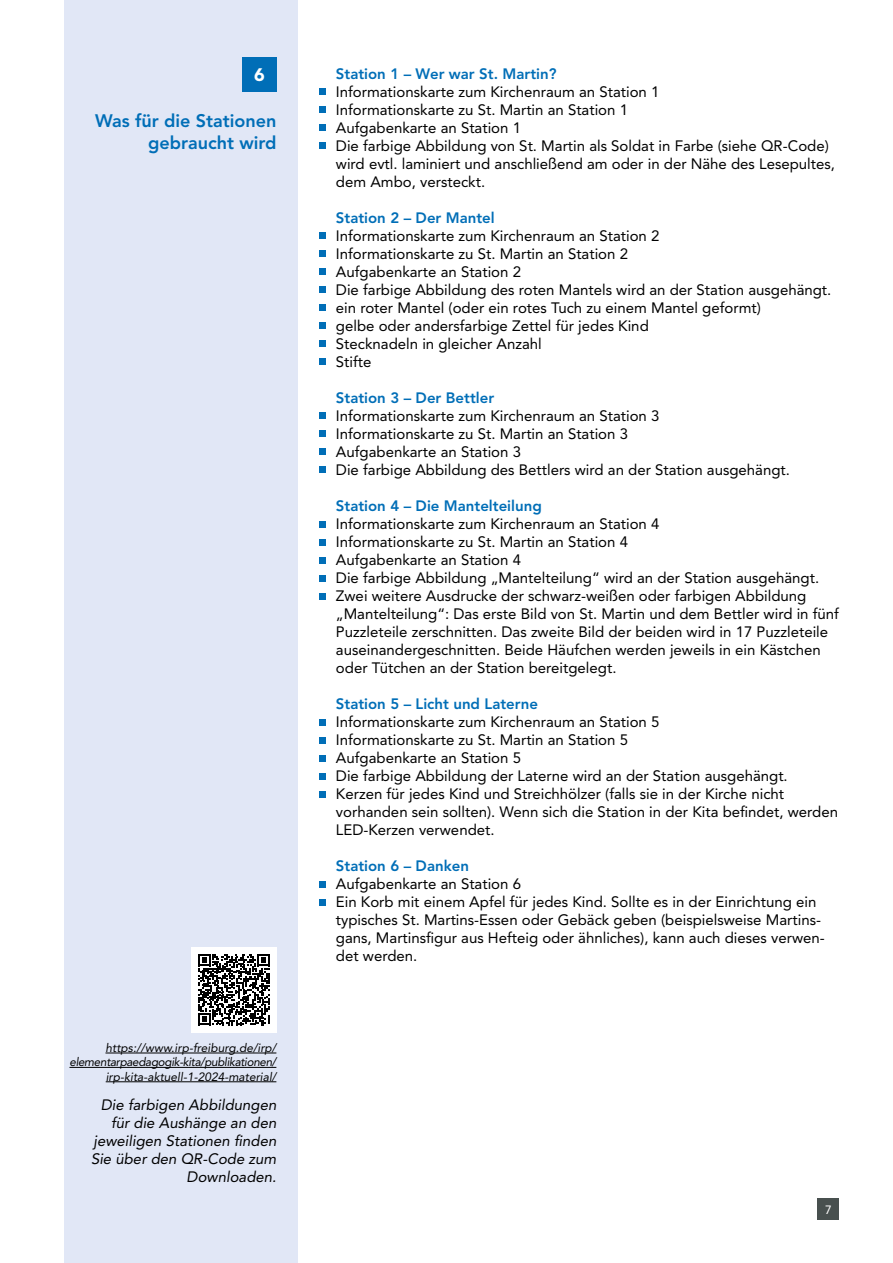
<style>
.page{position:relative;width:893px;height:1263px;background:#fff}
.page>*{position:absolute;margin:0;border:0;box-sizing:border-box;transform-origin:0 0}
.t1{font:800 18px/21.6px "Avenir LT Std";color:#006eb7;text-align:right}
.t2{font:900 18px "Avenir LT Std";color:#fff}
.t3{font:15px/18px "Avenir LT Std";color:#000}
.t4{font:800 15px "Avenir LT Std";color:#006eb7}
.t5{font:italic 15px/18px "Avenir LT Std";color:#000;text-align:right}
.t6{font:italic 12px/14.4px "Avenir LT Std";color:#000;text-align:right}
.t7{font:12px "Avenir LT Std";color:#fff}
</style>
<div class="page">
<div style="left:64px;top:0;width:234px;height:1263px;background:#e1e7f6"></div>
<div style="left:818px;top:1198px;width:21px;height:21px;background:#48504f"></div>
<svg style="left:319px;top:89px;width:6px;height:6px"></svg>
<svg style="left:319px;top:107px;width:6px;height:6px"></svg>
<svg style="left:319px;top:125px;width:6px;height:6px"></svg>
<svg style="left:319px;top:143px;width:6px;height:6px"></svg>
<svg style="left:319px;top:233px;width:6px;height:6px"></svg>
<svg style="left:319px;top:251px;width:6px;height:6px"></svg>
<svg style="left:319px;top:269px;width:6px;height:6px"></svg>
<svg style="left:319px;top:287px;width:6px;height:6px"></svg>
<svg style="left:319px;top:305px;width:6px;height:6px"></svg>
<svg style="left:319px;top:323px;width:6px;height:6px"></svg>
<svg style="left:319px;top:341px;width:6px;height:6px"></svg>
<svg style="left:319px;top:359px;width:6px;height:6px"></svg>
<svg style="left:319px;top:413px;width:6px;height:6px"></svg>
<svg style="left:319px;top:431px;width:6px;height:6px"></svg>
<svg style="left:319px;top:449px;width:6px;height:6px"></svg>
<svg style="left:319px;top:467px;width:6px;height:6px"></svg>
<svg style="left:319px;top:521px;width:6px;height:6px"></svg>
<svg style="left:319px;top:539px;width:6px;height:6px"></svg>
<svg style="left:319px;top:557px;width:6px;height:6px"></svg>
<svg style="left:319px;top:575px;width:6px;height:6px"></svg>
<svg style="left:319px;top:593px;width:6px;height:6px"></svg>
<svg style="left:319px;top:719px;width:6px;height:6px"></svg>
<svg style="left:319px;top:737px;width:6px;height:6px"></svg>
<svg style="left:319px;top:755px;width:6px;height:6px"></svg>
<svg style="left:319px;top:773px;width:6px;height:6px"></svg>
<svg style="left:319px;top:791px;width:6px;height:6px"></svg>
<svg style="left:319px;top:881px;width:6px;height:6px"></svg>
<svg style="left:319px;top:899px;width:6px;height:6px"></svg>
<div style="left:191px;top:947px;width:85px;height:85px;background:#fff"></div>
<svg style="left:198px;top:954px;width:71px;height:71px"></svg>
<div style="left:242px;top:57px;width:34px;height:34px;background:#006eb7"></div>
<hr style="left:105px;top:1053px;width:171px;height:1px;background:#000">
<hr style="left:69px;top:1067px;width:207px;height:1px;background:#000">
<hr style="left:106px;top:1081px;width:170px;height:1px;background:#000">
<p class="t2" style="left:254px;top:64px;width:12px">6</p>
<p class="t1" style="left:95px;top:110px;width:183px">Was für die Stationen gebraucht wird</p>
<p class="t6" style="left:69px;top:1041px;width:208px">https://www.irp-freiburg.de/irp/ elementarpaedagogik-kita/publikationen/ irp-kita-aktuell-1-2024-material/</p>
<p class="t5" style="left:91px;top:1096px;width:187px">Die farbigen Abbildungen für die Aushänge an den jeweiligen Stationen finden<br>Sie über den QR-Code zum<br>Downloaden.</p>
<p class="t4" style="left:336px;top:65px;width:222px">Station 1 – Wer war St. Martin?</p>
<p class="t3" style="left:336px;top:83px;width:501px">Informationskarte zum Kirchenraum an Station 1<br>Informationskarte zu St. Martin an Station 1<br>Aufgabenkarte an Station 1<br>Die farbige Abbildung von St. Martin als Soldat in Farbe (siehe QR-Code) wird evtl. laminiert und anschließend am oder in der Nähe des Lesepultes, dem Ambo, versteckt.</p>
<p class="t4" style="left:336px;top:209px;width:160px">Station 2 – Der Mantel</p>
<p class="t3" style="left:336px;top:227px;width:497px">Informationskarte zum Kirchenraum an Station 2<br>Informationskarte zu St. Martin an Station 2<br>Aufgabenkarte an Station 2<br>Die farbige Abbildung des roten Mantels wird an der Station ausgehängt. ein roter Mantel (oder ein rotes Tuch zu einem Mantel geformt)<br>gelbe oder andersfarbige Zettel für jedes Kind<br>Stecknadeln in gleicher Anzahl<br>Stifte</p>
<p class="t4" style="left:336px;top:389px;width:160px">Station 3 – Der Bettler</p>
<p class="t3" style="left:336px;top:407px;width:456px">Informationskarte zum Kirchenraum an Station 3<br>Informationskarte zu St. Martin an Station 3<br>Aufgabenkarte an Station 3<br>Die farbige Abbildung des Bettlers wird an der Station ausgehängt.</p>
<p class="t4" style="left:336px;top:497px;width:207px">Station 4 – Die Mantelteilung</p>
<p class="t3" style="left:336px;top:515px;width:504px">Informationskarte zum Kirchenraum an Station 4<br>Informationskarte zu St. Martin an Station 4<br>Aufgabenkarte an Station 4<br>Die farbige Abbildung „Mantelteilung“ wird an der Station ausgehängt.<br>Zwei weitere Ausdrucke der schwarz-weißen oder farbigen Abbildung „Mantelteilung“: Das erste Bild von St. Martin und dem Bettler wird in fünf Puzzleteile zerschnitten. Das zweite Bild der beiden wird in 17 Puzzleteile auseinandergeschnitten. Beide Häufchen werden jeweils in ein Kästchen oder Tütchen an der Station bereitgelegt.</p>
<p class="t4" style="left:336px;top:695px;width:204px">Station 5 – Licht und Laterne</p>
<p class="t3" style="left:336px;top:713px;width:504px">Informationskarte zum Kirchenraum an Station 5<br>Informationskarte zu St. Martin an Station 5<br>Aufgabenkarte an Station 5<br>Die farbige Abbildung der Laterne wird an der Station ausgehängt.<br>Kerzen für jedes Kind und Streichhölzer (falls sie in der Kirche nicht vorhanden sein sollten). Wenn sich die Station in der Kita befindet, werden LED-Kerzen verwendet.</p>
<p class="t4" style="left:336px;top:857px;width:135px">Station 6 – Danken</p>
<p class="t3" style="left:336px;top:875px;width:490px">Aufgabenkarte an Station 6<br>Ein Korb mit einem Apfel für jedes Kind. Sollte es in der Einrichtung ein typisches St. Martins-Essen oder Gebäck geben (beispielsweise Martins&shy;gans, Martinsfigur aus Hefteig oder ähnliches), kann auch dieses verwen&shy;det werden.</p>
<p class="t7" style="left:825px;top:1202px;width:8px">7</p>
</div>
